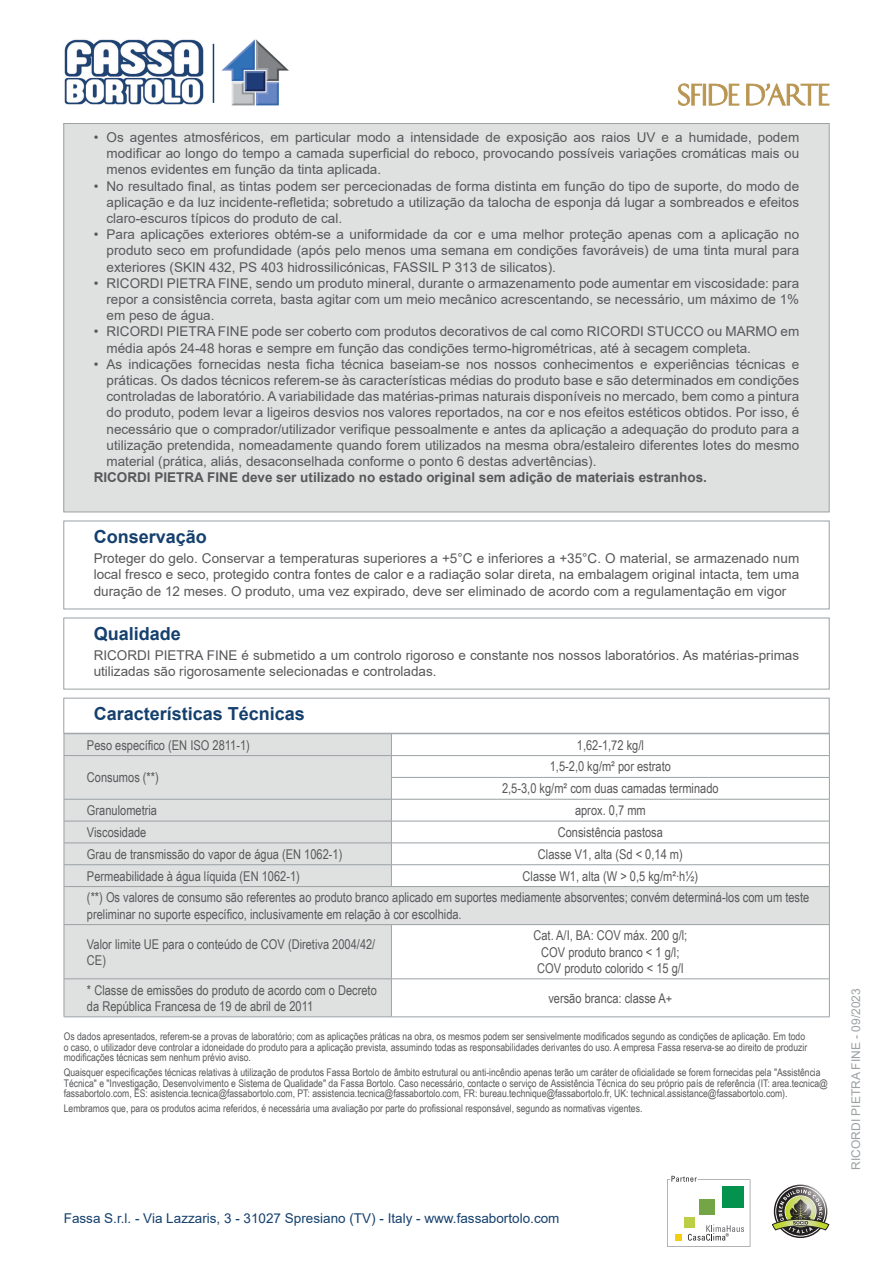
<style>
.page{position:relative;width:893px;height:1263px;background:#fff}
.page>*{position:absolute;margin:0;border:0;box-sizing:border-box;transform-origin:0 0}
.Titolo{font:700 18px "Arial";color:#15406e}
.Conservazione{font:13.5px/16.2px "Arial";color:#57585a;text-align:justify}
.normale_sx{font:13.5px/16.2px "Arial Narrow";color:#57585a}
.normale_centrato{font:13.5px "Arial Narrow";color:#57585a}
.Qualita{font:13.5px/16.2px "Arial";color:#57585a}
.Note{font:700 13.5px "Arial";color:#57585a}
.t1{font:13.5px "Arial";color:#15406e}
.t2{font:12px "Arial";color:#9ba1a4}
.Disclaimer{font:10.5px/10.5px "Arial Narrow";color:#57585a}
</style>
<div class="page">
<div style="left:64px;top:124px;width:765px;height:388px;background:#dfe1e1"></div>
<div style="left:64px;top:521px;width:765px;height:88px;border:1px solid #9ba1a4"></div>
<div style="left:64px;top:618px;width:765px;height:71px;border:1px solid #9ba1a4"></div>
<div style="left:64px;top:698px;width:765px;height:35px;border:1px solid #9ba1a4"></div>
<svg style="left:65px;top:734px;width:764px;height:282px;fill:#dfe1e1"></svg>
<hr style="left:64px;top:733px;width:327px;height:1px;background:#9ba1a4">
<hr style="left:391px;top:733px;width:439px;height:1px;background:#9ba1a4">
<hr style="left:64px;top:755px;width:327px;height:1px;background:#9ba1a4">
<hr style="left:391px;top:755px;width:439px;height:1px;background:#9ba1a4">
<hr style="left:391px;top:777px;width:439px;height:1px;background:#9ba1a4">
<hr style="left:64px;top:799px;width:327px;height:1px;background:#9ba1a4">
<hr style="left:391px;top:799px;width:439px;height:1px;background:#9ba1a4">
<hr style="left:64px;top:821px;width:327px;height:1px;background:#9ba1a4">
<hr style="left:391px;top:821px;width:439px;height:1px;background:#9ba1a4">
<hr style="left:64px;top:843px;width:327px;height:1px;background:#9ba1a4">
<hr style="left:391px;top:843px;width:439px;height:1px;background:#9ba1a4">
<hr style="left:64px;top:864px;width:327px;height:1px;background:#9ba1a4">
<svg style="left:64px;top:734px;width:1px;height:152px"></svg>
<hr style="left:391px;top:864px;width:439px;height:1px;background:#9ba1a4">
<svg style="left:391px;top:734px;width:1px;height:152px"></svg>
<svg style="left:829px;top:734px;width:1px;height:152px"></svg>
<hr style="left:64px;top:886px;width:327px;height:1px;background:#9ba1a4">
<hr style="left:64px;top:887px;width:1px;height:37px;background:#9ba1a4">
<hr style="left:391px;top:886px;width:439px;height:1px;background:#9ba1a4">
<hr style="left:829px;top:887px;width:1px;height:37px;background:#9ba1a4">
<hr style="left:64px;top:924px;width:327px;height:1px;background:#9ba1a4">
<hr style="left:64px;top:925px;width:1px;height:54px;background:#9ba1a4">
<hr style="left:391px;top:924px;width:439px;height:1px;background:#9ba1a4">
<hr style="left:391px;top:925px;width:1px;height:54px;background:#9ba1a4">
<hr style="left:829px;top:925px;width:1px;height:54px;background:#9ba1a4">
<hr style="left:64px;top:978px;width:327px;height:1px;background:#9ba1a4">
<hr style="left:64px;top:979px;width:1px;height:38px;background:#9ba1a4">
<hr style="left:64px;top:1016px;width:327px;height:1px;background:#9ba1a4">
<hr style="left:391px;top:978px;width:439px;height:1px;background:#9ba1a4">
<hr style="left:391px;top:979px;width:1px;height:38px;background:#9ba1a4">
<hr style="left:829px;top:979px;width:1px;height:38px;background:#9ba1a4">
<hr style="left:391px;top:1016px;width:439px;height:1px;background:#9ba1a4">
<svg style="left:667px;top:1176px;width:83px;height:71px"></svg>
<svg style="left:772px;top:1186px;width:57px;height:50px"></svg>
<img style="left:64px;top:39px;width:140px;height:66px">
<hr style="left:213px;top:44px;width:1px;height:59px;background:#15406e">
<img style="left:221px;top:39px;width:68px;height:67px">
<svg style="left:678px;top:83px;width:24px;height:23px"></svg>
<hr style="left:703px;top:84px;width:3px;height:21px;background:#b99652">
<svg style="left:709px;top:84px;width:30px;height:22px"></svg>
<svg style="left:746px;top:83px;width:83px;height:23px"></svg>
<p class="Conservazione" style="left:106px;top:129px;width:694px;text-indent:-13px">• Os agentes atmosféricos, em particular modo a intensidade de exposição aos raios UV e a humidade, podem modificar ao longo do tempo a camada superficial do reboco, provocando possíveis variações cromáticas mais ou menos evidentes em função da tinta aplicada.</p>
<p class="Conservazione" style="left:106px;top:178px;width:694px;text-indent:-13px">• No resultado final, as tintas podem ser percecionadas de forma distinta em função do tipo de suporte, do modo de aplicação e da luz incidente-refletida; sobretudo a utilização da talocha de esponja dá lugar a sombreados e efeitos claro-escuros típicos do produto de cal.</p>
<p class="Conservazione" style="left:106px;top:226px;width:694px;text-indent:-13px">• Para aplicações exteriores obtém-se a uniformidade da cor e uma melhor proteção apenas com a aplicação no produto seco em profundidade (após pelo menos uma semana em condições favoráveis) de uma tinta mural para exteriores (SKIN 432, PS 403 hidrossilicónicas, FASSIL P 313 de silicatos).</p>
<p class="Conservazione" style="left:106px;top:275px;width:694px;text-indent:-13px">• RICORDI PIETRA FINE, sendo um produto mineral, durante o armazenamento pode aumentar em viscosidade: para repor a consistência correta, basta agitar com um meio mecânico acrescentando, se necessário, um máximo de 1% em peso de água.</p>
<p class="Conservazione" style="left:106px;top:324px;width:694px;text-indent:-13px">• RICORDI PIETRA FINE pode ser coberto com produtos decorativos de cal como RICORDI STUCCO ou MARMO em média após 24-48 horas e sempre em função das condições termo-higrométricas, até à secagem completa.</p>
<p class="Conservazione" style="left:106px;top:356px;width:694px;text-indent:-13px">• As indicações fornecidas nesta ficha técnica baseiam-se nos nossos conhecimentos e experiências técnicas e práticas. Os dados técnicos referem-se às características médias do produto base e são determinados em condições controladas de laboratório. A variabilidade das matérias-primas naturais disponíveis no mercado, bem como a pintura do produto, podem levar a ligeiros desvios nos valores reportados, na cor e nos efeitos estéticos obtidos. Por isso, é necessário que o comprador/utilizador verifique pessoalmente e antes da aplicação a adequação do produto para a utilização pretendida, nomeadamente quando forem utilizados na mesma obra/estaleiro diferentes lotes do mesmo material (prática, aliás, desaconselhada conforme o ponto 6 destas advertências).</p>
<p class="Note" style="left:94px;top:468px;width:615px">RICORDI PIETRA FINE deve ser utilizado no estado original sem adição de materiais estranhos.</p>
<p class="Titolo" style="left:94px;top:524px;width:115px">Conservação</p>
<p class="Conservazione" style="left:94px;top:550px;width:707px">Proteger do gelo. Conservar a temperaturas superiores a +5°C e inferiores a +35°C. O material, se armazenado num local fresco e seco, protegido contra fontes de calor e a radiação solar direta, na embalagem original intacta, tem uma duração de 12 meses. O produto, uma vez expirado, deve ser eliminado de acordo com a regulamentação em vigor</p>
<p class="Titolo" style="left:94px;top:621px;width:89px">Qualidade</p>
<p class="Qualita" style="left:94px;top:647px;width:707px">RICORDI PIETRA FINE é submetido a um controlo rigoroso e constante nos nossos laboratórios. As matérias-primas utilizadas são rigorosamente selecionadas e controladas.</p>
<p class="Titolo" style="left:94px;top:701px;width:213px">Características Técnicas</p>
<p class="normale_sx" style="left:87px;top:736px;width:164px">Peso específico (EN ISO 2811-1)</p>
<p class="normale_centrato" style="left:577px;top:735px;width:69px">1,62-1,72 kg/l</p>
<p class="normale_sx" style="left:87px;top:769px;width:73px">Consumos (**)</p>
<p class="normale_centrato" style="left:550px;top:757px;width:123px">1,5-2,0 kg/m² por estrato</p>
<p class="normale_centrato" style="left:502px;top:778px;width:218px">2,5-3,0 kg/m² com duas camadas terminado</p>
<p class="normale_sx" style="left:87px;top:802px;width:72px">Granulometria</p>
<p class="normale_centrato" style="left:575px;top:800px;width:72px">aprox. 0,7 mm</p>
<p class="normale_sx" style="left:87px;top:823px;width:61px">Viscosidade</p>
<p class="normale_centrato" style="left:558px;top:822px;width:107px">Consistência pastosa</p>
<p class="normale_sx" style="left:87px;top:845px;width:257px">Grau de transmissão do vapor de água (EN 1062-1)</p>
<p class="normale_centrato" style="left:538px;top:844px;width:146px">Classe V1, alta (Sd &lt; 0,14 m)</p>
<p class="normale_sx" style="left:87px;top:867px;width:214px">Permeabilidade à água líquida (EN 1062-1)</p>
<p class="normale_centrato" style="left:523px;top:866px;width:177px">Classe W1, alta (W &gt; 0,5 kg/m²∙h½)</p>
<p class="normale_sx" style="left:87px;top:889px;width:724px">(**) Os valores de consumo são referentes ao produto branco aplicado em suportes mediamente absorventes; convém determiná-los com um teste preliminar no suporte específico, inclusivamente em relação à cor escolhida.</p>
<p class="normale_sx" style="left:87px;top:935px;width:290px">Valor limite UE para o conteúdo de COV (Diretiva 2004/42/<br>CE)</p>
<p class="normale_centrato" style="left:533px;top:926px;width:155px">Cat. A/I, BA: COV máx. 200 g/l;</p>
<p class="normale_centrato" style="left:541px;top:942px;width:140px">COV produto branco &lt; 1 g/l;</p>
<p class="normale_centrato" style="left:537px;top:958px;width:148px">COV produto colorido &lt; 15 g/l</p>
<p class="normale_sx" style="left:87px;top:981px;width:291px">* Classe de emissões do produto de acordo com o Decreto da República Francesa de 19 de abril de 2011</p>
<p class="normale_centrato" style="left:548px;top:988px;width:126px">versão branca: classe A+</p>
<p class="Disclaimer" style="left:64px;top:1031px;width:745px">Os dados apresentados, referem-se a provas de laboratório; com as aplicações práticas na obra, os mesmos podem ser sensivelmente modificados segundo as condições de aplicação. Em todo o caso, o utilizador deve controlar a idoneidade do produto para a aplicação prevista, assumindo todas as responsabilidades derivantes do uso. A empresa Fassa reserva-se ao direito de produzir modificações técnicas sem nenhum prévio aviso.</p>
<p class="Disclaimer" style="left:64px;top:1067px;width:766px">Quaisquer especificações técnicas relativas à utilização de produtos Fassa Bortolo de âmbito estrutural ou anti-incêndio apenas terão um caráter de oficialidade se forem fornecidas pela "Assistência<br>Técnica" e "Investigação, Desenvolvimento e Sistema de Qualidade" da Fassa Bortolo. Caso necessário, contacte o serviço de Assistência Técnica do seu próprio país de referência (IT: area.tecnica@ fassabortolo.com, ES: asistencia.tecnica@fassabortolo.com, PT: assistencia.tecnica@fassabortolo.com, FR: bureau.technique@fassabortolo.fr, UK: technical.assistance@fassabortolo.com).</p>
<p class="Disclaimer" style="left:64px;top:1102px;width:580px">Lembramos que, para os produtos acima referidos, é necessária uma avaliação por parte do profissional responsável, segundo as normativas vigentes.</p>
<p class="t1" style="left:64px;top:1208px;width:497px">Fassa S.r.l. - Via Lazzaris, 3 - 31027 Spresiano (TV) - Italy - www.fassabortolo.com</p>
<p class="t2" style="left:848px;top:1170px;width:183px;rotate:-90deg">RICORDI PIETRA FINE - 09/2023</p>
</div>
